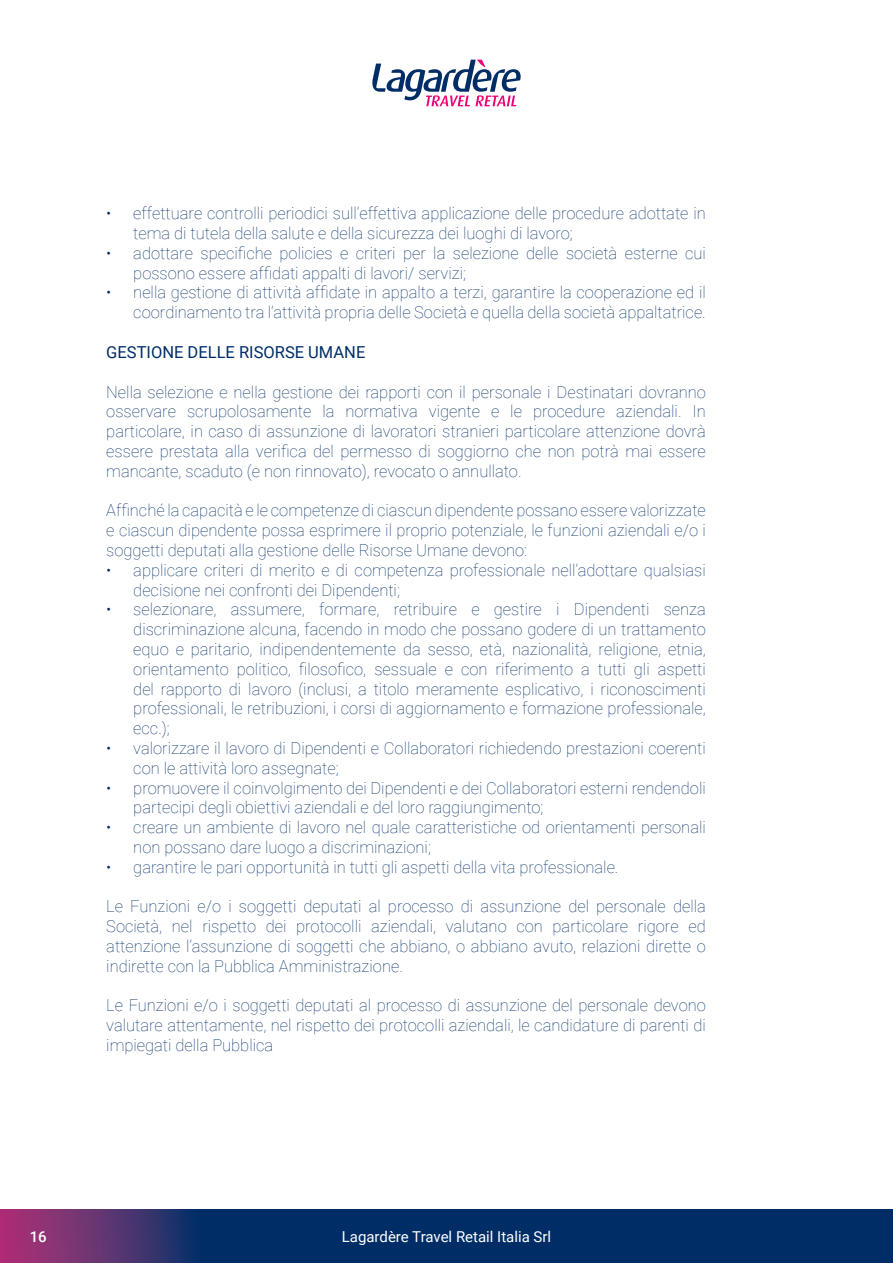
<style>
.page{position:relative;width:893px;height:1263px;background:#fff}
.page>*{position:absolute;margin:0;border:0;box-sizing:border-box;transform-origin:0 0}
.t1{font:100 16.5px/19.8px "Roboto";color:#002d66}
.t2{font:16.5px "Roboto";color:#002d66}
.t3{font:15px "Roboto";color:#fff}
.t4{font:500 15px "Roboto";color:#fff}
</style>
<div class="page">
<svg style="left:0;top:1210px;width:893px;height:53px;background:#152e68"></svg>
<svg style="left:372px;top:60px;width:149px;height:46px"></svg>
<p class="t1" style="left:133px;top:203px;width:574px;text-indent:-27px">• effettuare controlli periodici sull’effettiva applicazione delle procedure adottate in tema di tutela della salute e della sicurezza dei luoghi di lavoro;</p>
<p class="t1" style="left:133px;top:242px;width:574px;text-indent:-27px">• adottare specifiche policies e criteri per la selezione delle società esterne cui possono essere affidati appalti di lavori/ servizi;</p>
<p class="t1" style="left:106px;top:282px;width:601px;text-align:right">• nella gestione di attività affidate in appalto a terzi, garantire la cooperazione ed il coordinamento tra l’attività propria delle Società e quella della società appaltatrice.</p>
<p class="t2" style="left:106px;top:340px;width:261px">GESTIONE DELLE RISORSE UMANE</p>
<p class="t1" style="left:106px;top:381px;width:601px;text-align:justify">Nella selezione e nella gestione dei rapporti con il personale i Destinatari dovranno osservare scrupolosamente la normativa vigente e le procedure aziendali. In particolare, in caso di assunzione di lavoratori stranieri particolare attenzione dovrà essere prestata alla verifica del permesso di soggiorno che non potrà mai essere mancante, scaduto (e non rinnovato), revocato o annullato.</p>
<p class="t1" style="left:106px;top:500px;width:601px;text-align:justify">Affinché la capacità e le competenze di ciascun dipendente possano essere valorizzate e ciascun dipendente possa esprimere il proprio potenziale, le funzioni aziendali e/o i soggetti deputati alla gestione delle Risorse Umane devono:</p>
<p class="t1" style="left:133px;top:559px;width:574px;text-indent:-27px">• applicare criteri di merito e di competenza professionale nell’adottare qualsiasi decisione nei confronti dei Dipendenti;</p>
<p class="t1" style="left:133px;top:599px;width:574px;text-align:justify;text-indent:-27px">• selezionare, assumere, formare, retribuire e gestire i Dipendenti senza discriminazione alcuna, facendo in modo che possano godere di un trattamento equo e paritario, indipendentemente da sesso, età, nazionalità, religione, etnia, orientamento politico, filosofico, sessuale e con riferimento a tutti gli aspetti del rapporto di lavoro (inclusi, a titolo meramente esplicativo, i riconoscimenti professionali, le retribuzioni, i corsi di aggiornamento e formazione professionale, ecc.);</p>
<p class="t1" style="left:133px;top:737px;width:574px;text-indent:-27px">• valorizzare il lavoro di Dipendenti e Collaboratori richiedendo prestazioni coerenti con le attività loro assegnate;</p>
<p class="t1" style="left:133px;top:777px;width:574px;text-indent:-27px">• promuovere il coinvolgimento dei Dipendenti e dei Collaboratori esterni rendendoli partecipi degli obiettivi aziendali e del loro raggiungimento;</p>
<p class="t1" style="left:133px;top:817px;width:574px;text-indent:-27px">• creare un ambiente di lavoro nel quale caratteristiche od orientamenti personali non possano dare luogo a discriminazioni;</p>
<p class="t1" style="left:106px;top:856px;width:514px">• garantire le pari opportunità in tutti gli aspetti della vita professionale.</p>
<p class="t1" style="left:106px;top:896px;width:601px;text-align:justify">Le Funzioni e/o i soggetti deputati al processo di assunzione del personale della Società, nel rispetto dei protocolli aziendali, valutano con particolare rigore ed attenzione l’assunzione di soggetti che abbiano, o abbiano avuto, relazioni dirette o indirette con la Pubblica Amministrazione.</p>
<p class="t1" style="left:106px;top:995px;width:601px;text-align:justify">Le Funzioni e/o i soggetti deputati al processo di assunzione del personale devono valutare attentamente, nel rispetto dei protocolli aziendali, le candidature di parenti di impiegati della Pubblica</p>
<p class="t4" style="left:30px;top:1226px;width:19px">16</p>
<p class="t3" style="left:342px;top:1226px;width:211px">Lagardère Travel Retail Italia Srl</p>
</div>
